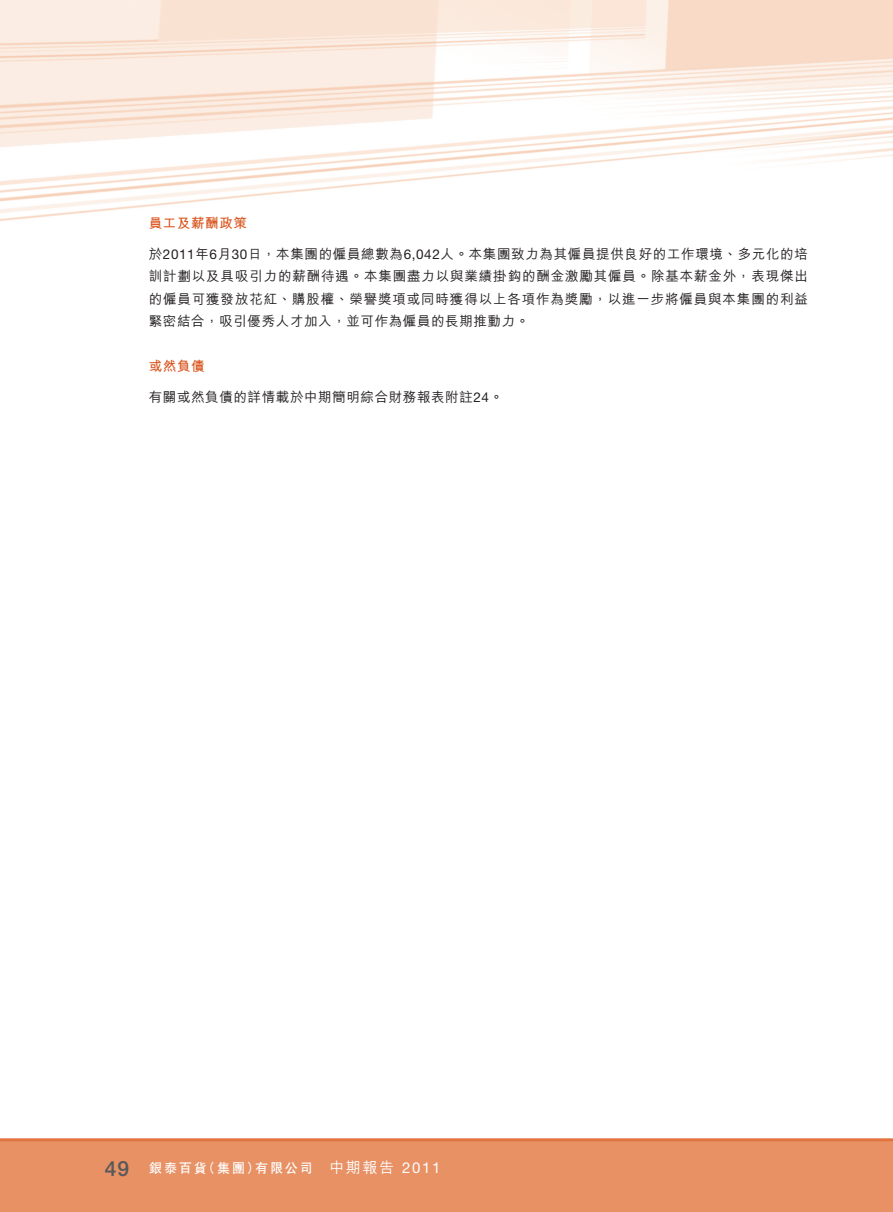
<style>
.page{position:relative;width:893px;height:1212px;background:#fff}
.page>*{position:absolute;margin:0;border:0;box-sizing:border-box;transform-origin:0 0}
.t1{font:500 13.5px/22.5px "M Hei HK";letter-spacing:.045em;color:#231f20;text-align:justify}
.t2{font:700 13.5px "C Hei 2 HK";letter-spacing:.105em;color:#fff}
.t3{font:700 13.5px "M Hei HK";letter-spacing:.045em;color:#d9531c}
.s1{font-family:"Helvetica Neue LT Std";font-weight:400}
.s2{font-family:"Helvetica Neue LT Std";font-weight:500;font-size:21px;color:#57585a}
.s3{font-family:"M Hei HK";font-weight:500;font-size:15px}
.s4{font-family:"Helvetica Neue LT Std";font-weight:400;font-size:15px}
</style>
<div class="page">
<div style="left:0;top:1139px;width:893px;height:73px;background:#e89165"></div>
<hr style="left:0;top:1138px;width:893px;height:3px;background:#e0733f">
<p class="t3" style="left:149px;top:213px;width:100px">員工及薪酬政策</p>
<p class="t1" style="left:149px;top:241px;width:661px">於<span class="s1">2011</span>年<span class="s1">6</span>月<span class="s1">30</span>日，本集團的僱員總數為<span class="s1">6,042</span>人。本集團致力為其僱員提供良好的工作環境、多元化的培訓計劃以及具吸引力的薪酬待遇。本集團盡力以與業績掛鈎的酬金激勵其僱員。除基本薪金外，表現傑出的僱員可獲發放花紅、購股權、榮譽獎項或同時獲得以上各項作為獎勵，以進一步將僱員與本集團的利益緊密結合，吸引優秀人才加入，並可作為僱員的長期推動力。</p>
<p class="t3" style="left:149px;top:356px;width:57px">或然負債</p>
<p class="t1" style="left:149px;top:385px;width:356px">有關或然負債的詳情載於中期簡明綜合財務報表附註<span class="s1">24</span>。</p>
<p class="t2" style="left:105px;top:1158px;width:337px"><span class="s2">49</span> 銀泰百貨（集團）有限公司 <span class="s3">中期報告</span> <span class="s4">2011</span></p>
</div>
